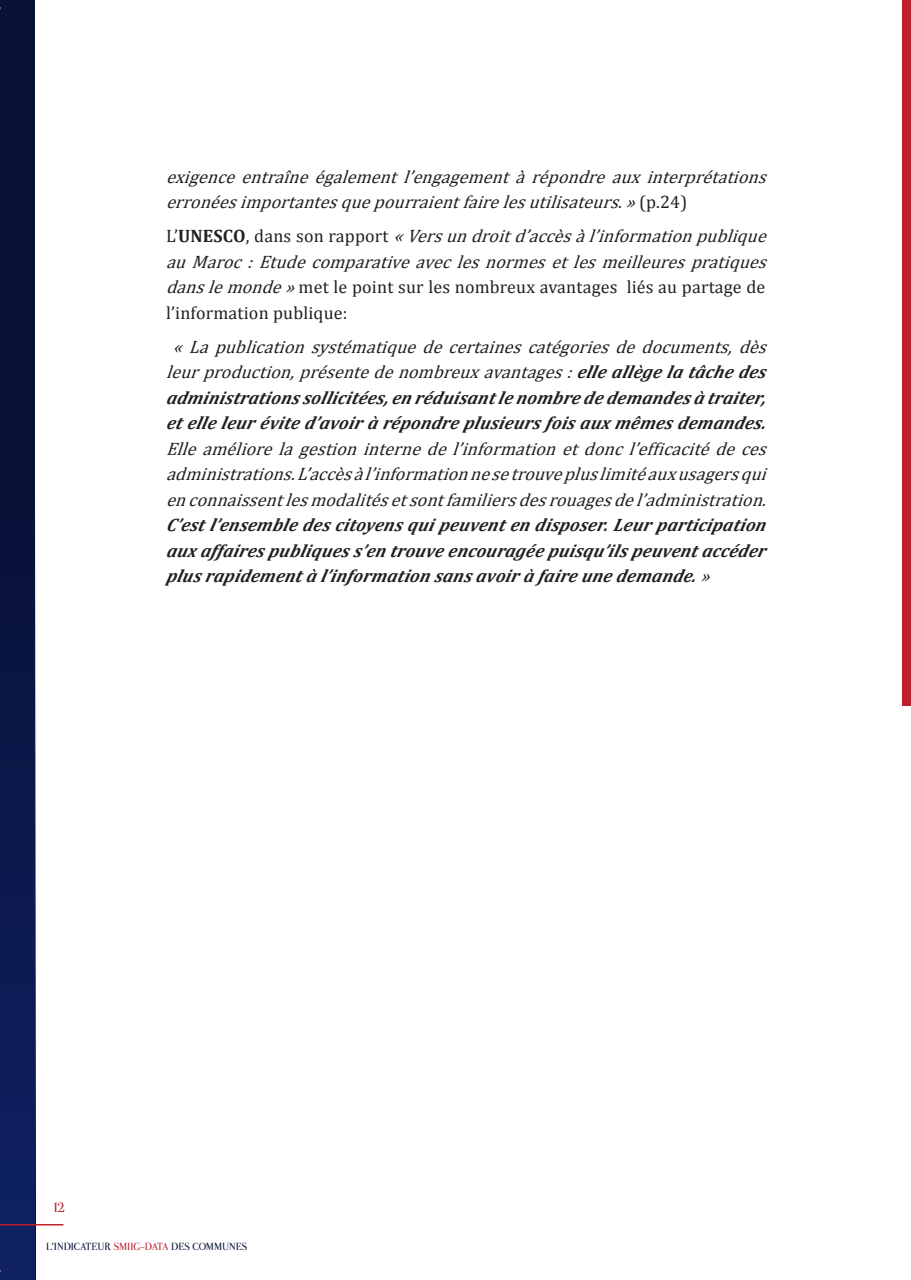
<style>
.page{position:relative;width:911px;height:1280px;background:#fff}
.page>*{position:absolute;margin:0;border:0;box-sizing:border-box;transform-origin:0 0}
.t1{font:italic 700 18px/25.5px "Cambria";letter-spacing:.01em;color:#231f20}
.t2{font:italic 18px/25.5px "Cambria";color:#231f20}
.t3{font:12px "Valentina";color:#be1f2e}
.t4{font:9px "Valentina";color:#081137}
.s1{font-style:normal}
.s2{font-weight:700;font-style:normal}
.s3{font-weight:400}
.s4{color:#be1f2e}
</style>
<div class="page">
<div style="left:0;top:0;width:35px;height:1280px;background:linear-gradient(to bottom,#060d2c,#0f1f5f)"></div>
<hr style="left:0;top:1224px;width:63px;height:2px;background:#be1f2e">
<div style="left:903px;top:0;width:8px;height:706px;background:#be1f2e"></div>
<svg style="left:19px;top:0;width:16px;height:1px"></svg>
<p class="t2" style="left:166px;top:164px;width:634px">exigenceentraîneégalementl’engagementàrépondreauxinterprétations erronéesimportantesquepourraientfairelesutilisateurs.»<span class="s1">( p . 2 4 )</span></p>
<p class="t2" style="left:166px;top:223px;width:634px"><span class="s1">L ’</span> <span class="s2">U N E S C O</span> <span class="s1">, d a n s s o n r a p p o r t</span> «Versundroitd’accèsàl’informationpublique auMaroc:Etudecomparativeaveclesnormesetlesmeilleurespratiques danslemonde»<span class="s1">met le point sur les nombreux avantages liés au partage de l’information publique:</span></p>
<p class="t1" style="left:166px;top:333px;width:634px;text-indent:7px"><span class="s3">«Lapublicationsystématiquedecertainescatégoriesdedocuments,dès leurproduction,présentedenombreuxavantages:</span>ellea llèg ela tâch edes administrationssollicitées, en réduisantlenombrededemandesà traiter, etelleleurévited’avoirà rép ondrep lusieursfoisauxmêmesdemandes.<br><span class="s3">Elleaméliorelagestioninternedel’informationetdoncl’efficacitédeces administrations.L’accèsàl’informationnesetrouvepluslimitéauxusagersqui enconnaissentlesmodalitésetsontfamiliersdesrouagesdel’administration.<br></span>C’estl’ensembledescitoyensquip euventen disp oser.Leurp articip ation auxaffairesp ubliquess’en trouveencourag éep uisqu’ilsp euventaccéder plusrapidementà l’information sansavoirà faireunedemande.<span class="s3">»</span></p>
<p class="t3" style="left:53px;top:1200px;width:13px">12</p>
<p class="t4" style="left:46px;top:1241px;width:203px">L’INDICATEUR <span class="s4">SMIIG-DATA</span> DES COMMUNES</p>
</div>
